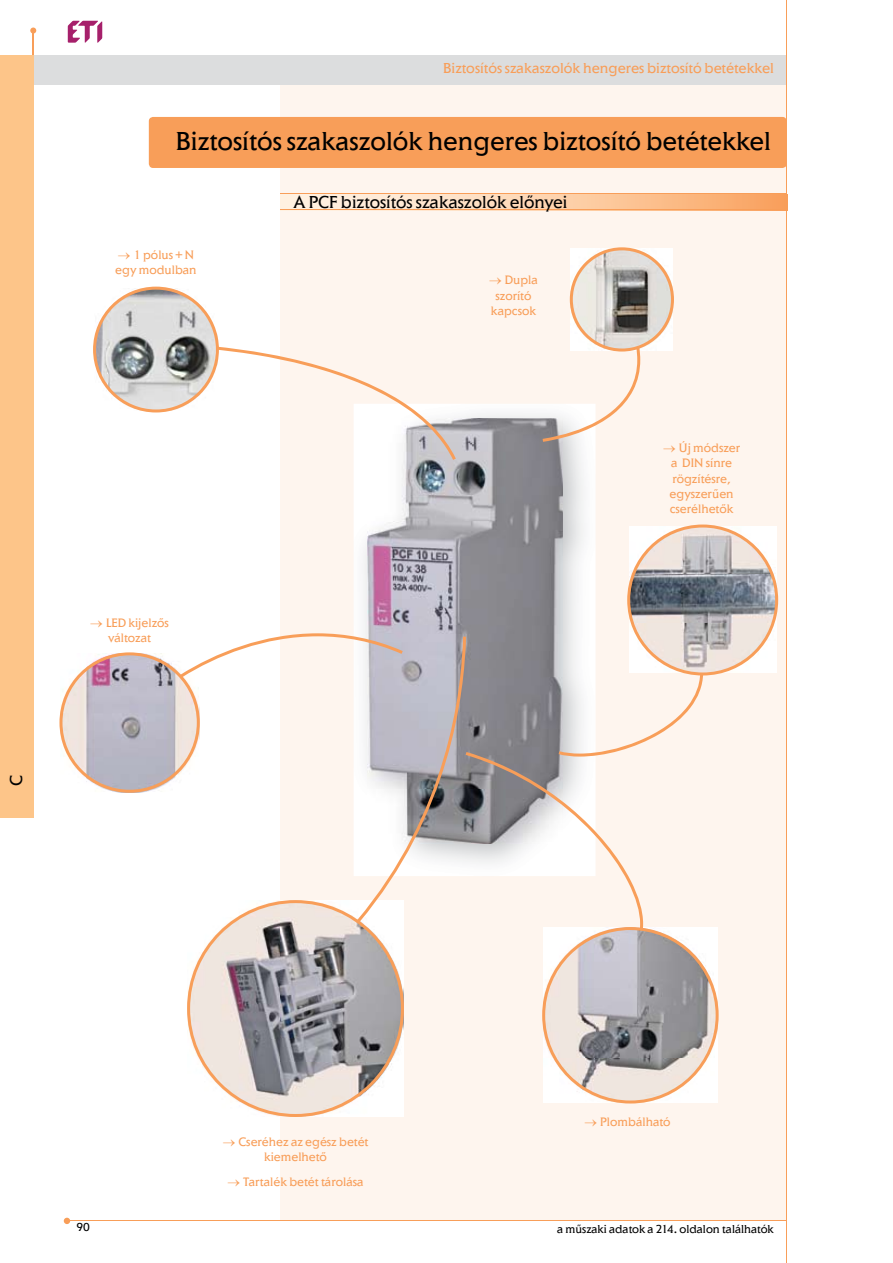
<style>
.page{position:relative;width:893px;height:1263px;background:#fff}
.page>*{position:absolute;margin:0;border:0;box-sizing:border-box;transform-origin:0 0}
.t1{font:27px "Elan Itc TEE";color:#000}
.t2{font:18px "Elan Itc TEE";color:#000}
.t3{font:18px "Elan SC Itc TEE";color:#000}
.t4{font:15px "Elan Itc TEE";color:#f89e59}
.t5{font:12.75px/15.3px "Elan Itc TEE";color:#f89e59;text-align:center}
.t6{font:12px "Elan Itc TEE";color:#000}
</style>
<div class="page">
<div style="left:281px;top:85px;width:506px;height:1135px;background:#fef5ee"></div>
<svg style="left:68px;top:21px;width:34px;height:22px"></svg>
<svg style="left:64px;top:1218px;width:6px;height:6px"></svg>
<hr style="left:64px;top:1220px;width:723px;height:1px;background:#f89e59">
<div style="left:31px;top:55px;width:756px;height:30px;background:#dcddde"></div>
<div style="left:0;top:55px;width:34px;height:763px;background:#fdc589"></div>
<svg style="left:30px;top:28px;width:6px;height:27px"></svg>
<img style="left:354px;top:404px;width:241px;height:120px">
<img style="left:368px;top:418px;width:195px;height:106px">
<div style="left:149px;top:117px;width:638px;height:51px;background:#f89e59;border-radius:4px"></div>
<div style="left:281px;top:194px;width:506px;height:16px;background:linear-gradient(to right,#fffcf3,#faa766)"></div>
<hr style="left:281px;top:193px;width:506px;height:1px;background:#f89e59">
<hr style="left:281px;top:209px;width:506px;height:1px;background:#f89e59">
<svg style="left:242px;top:1103px;width:162px;height:14px;fill:#fcfcfa"></svg>
<svg style="left:93px;top:287px;width:363px;height:173px"></svg>
<svg style="left:59px;top:524px;width:719px;height:579px"></svg>
<svg style="left:543px;top:247px;width:131px;height:195px"></svg>
<hr style="left:786px;top:0;width:1px;height:1263px;background:#f89e59">
<h2 class="t3" style="left:6px;top:786px;width:13px;rotate:-90deg">C</h2>
<p class="t4" style="left:443px;top:59px;width:332px">Biztosítós szakaszolók hengeres biztosító betétekkel</p>
<h1 class="t1" style="left:176px;top:125px;width:597px">Biztosítós szakaszolók hengeres biztosító betétekkel</h1>
<p class="t5" style="left:115px;top:247px;width:83px;text-align:left">→ 1 pólus + N egy modulban</p>
<p class="t5" style="left:90px;top:615px;width:80px">→ LED kijelzős változat</p>
<h2 class="t2" style="left:293px;top:191px;width:275px">A PCF biztosítós szakaszolók előnyei</h2>
<p class="t5" style="left:489px;top:272px;width:50px">→ Dupla szorító kapcsok</p>
<p class="t5" style="left:663px;top:440px;width:78px">→ Új módszer a DIN sínre rögzítésre, egyszerűen cserélhetők</p>
<p class="t6" style="left:77px;top:1220px;width:15px">90</p>
<p class="t5" style="left:223px;top:1134px;width:147px">→ Cseréhez az egész betét kiemelhető</p>
<p class="t5" style="left:227px;top:1174px;width:138px">→ Tartalék betét tárolása</p>
<p class="t5" style="left:584px;top:1114px;width:88px">→ Plombálható</p>
<p class="t6" style="left:557px;top:1221px;width:218px">a műszaki adatok a 214. oldalon találhatók</p>
</div>
